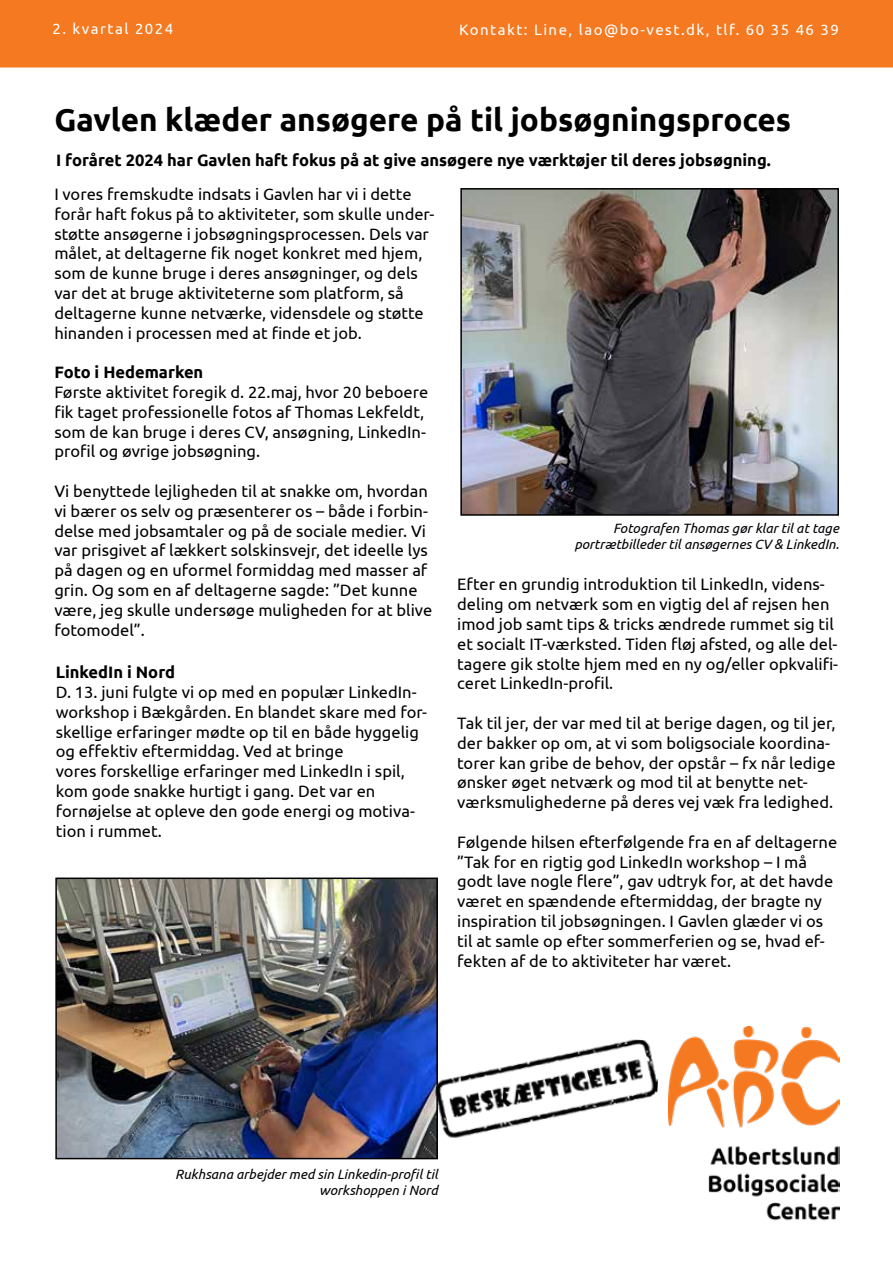
<style>
.page{position:relative;width:893px;height:1263px;background:#fff}
.page>*{position:absolute;margin:0;border:0;box-sizing:border-box;transform-origin:0 0}
.t1{font:700 31.5px "Ubuntu";color:#000}
.t2{font:16.5px/19.8px "Ubuntu";color:#000}
.t3{font:700 16.5px "Ubuntu";color:#000}
.t4{font:15px "Ubuntu";letter-spacing:.1em;color:#fff}
.t5{font:italic 13.5px/16.2px "Ubuntu";color:#000005;text-align:right}
</style>
<div class="page">
<div style="left:0;top:0;width:893px;height:68px;background:#f47920"></div>
<img style="left:669px;top:1026px;width:170px;height:195px">
<img style="left:58px;top:880px;width:377px;height:276px">
<div style="left:55px;top:877px;width:383px;height:282px;border:2px solid #000"></div>
<img style="left:463px;top:191px;width:373px;height:322px">
<div style="left:460px;top:188px;width:379px;height:328px;border:2px solid #000"></div>
<img style="left:433px;top:1029px;width:225px;height:124px">
<p class="t4" style="left:52px;top:19px;width:122px">2. kvartal 2024</p>
<p class="t4" style="left:459px;top:20px;width:381px">Kontakt: Line, lao@bo-vest.dk, tlf. 60 35 46 39</p>
<h1 class="t1" style="left:54px;top:101px;width:738px">Gavlen klæder ansøgere på til jobsøgningsproces</h1>
<p class="t3" style="left:56px;top:150px;width:716px">I foråret 2024 har Gavlen haft fokus på at give ansøgere nye værktøjer til deres jobsøgning.</p>
<p class="t2" style="left:54px;top:184px;width:382px">I vores fremskudte indsats i Gavlen har vi i dette forår haft fokus på to aktiviteter, som skulle under&shy;støtte ansøgerne i jobsøgningsprocessen. Dels var målet, at deltagerne fik noget konkret med hjem, som de kunne bruge i deres ansøgninger, og dels var det at bruge aktiviteterne som platform, så deltagerne kunne netværke, vidensdele og støtte hinanden i processen med at finde et job.</p>
<p class="t3" style="left:54px;top:362px;width:150px">Foto i Hedemarken</p>
<p class="t2" style="left:54px;top:382px;width:375px">Første aktivitet foregik d. 22.maj, hvor 20 beboere fik taget professionelle fotos af Thomas Lekfeldt, som de kan bruge i deres CV, ansøgning, LinkedIn&shy;profil og øvrige jobsøgning.</p>
<p class="t2" style="left:54px;top:481px;width:379px">Vi benyttede lejligheden til at snakke om, hvordan vi bærer os selv og præsenterer os – både i forbin&shy;delse med jobsamtaler og på de sociale medier. Vi var prisgivet af lækkert solskinsvejr, det ideelle lys på dagen og en uformel formiddag med masser af grin. Og som en af deltagerne sagde: ”Det kunne være, jeg skulle undersøge muligheden for at blive fotomodel”.</p>
<p class="t3" style="left:56px;top:662px;width:121px">LinkedIn i Nord</p>
<p class="t2" style="left:56px;top:682px;width:373px">D. 13. juni fulgte vi op med en populær LinkedIn&shy;workshop i Bækgården. En blandet skare med for&shy;skellige erfaringer mødte op til en både hyggelig og effektiv eftermiddag. Ved at bringe<br>vores forskellige erfaringer med LinkedIn i spil, kom gode snakke hurtigt i gang. Det var en fornøjelse at opleve den gode energi og motiva&shy;tion i rummet.</p>
<p class="t5" style="left:574px;top:520px;width:266px">Fotografen Thomas gør klar til at tage portrætbilleder til ansøgernes CV &amp; LinkedIn.</p>
<p class="t2" style="left:457px;top:574px;width:382px">Efter en grundig introduktion til LinkedIn, videns&shy;deling om netværk som en vigtig del af rejsen hen imod job samt tips &amp; tricks ændrede rummet sig til et socialt IT-værksted. Tiden fløj afsted, og alle del&shy;tagere gik stolte hjem med en ny og/eller opkvalifi&shy;ceret LinkedIn-profil.</p>
<p class="t2" style="left:457px;top:713px;width:380px">Tak til jer, der var med til at berige dagen, og til jer, der bakker op om, at vi som boligsociale koordina&shy;torer kan gribe de behov, der opstår – fx når ledige ønsker øget netværk og mod til at benytte net&shy;værksmulighederne på deres vej væk fra ledighed.</p>
<p class="t2" style="left:457px;top:831px;width:382px">Følgende hilsen efterfølgende fra en af deltagerne ”Tak for en rigtig god LinkedIn workshop – I må godt lave nogle flere”, gav udtryk for, at det havde været en spændende eftermiddag, der bragte ny inspiration til jobsøgningen. I Gavlen glæder vi os til at samle op efter sommerferien og se, hvad ef&shy;fekten af de to aktiviteter har været.</p>
<p class="t5" style="left:175px;top:1166px;width:264px">Rukhsana arbejder med sin Linkedin-profil til workshoppen i Nord</p>
</div>
